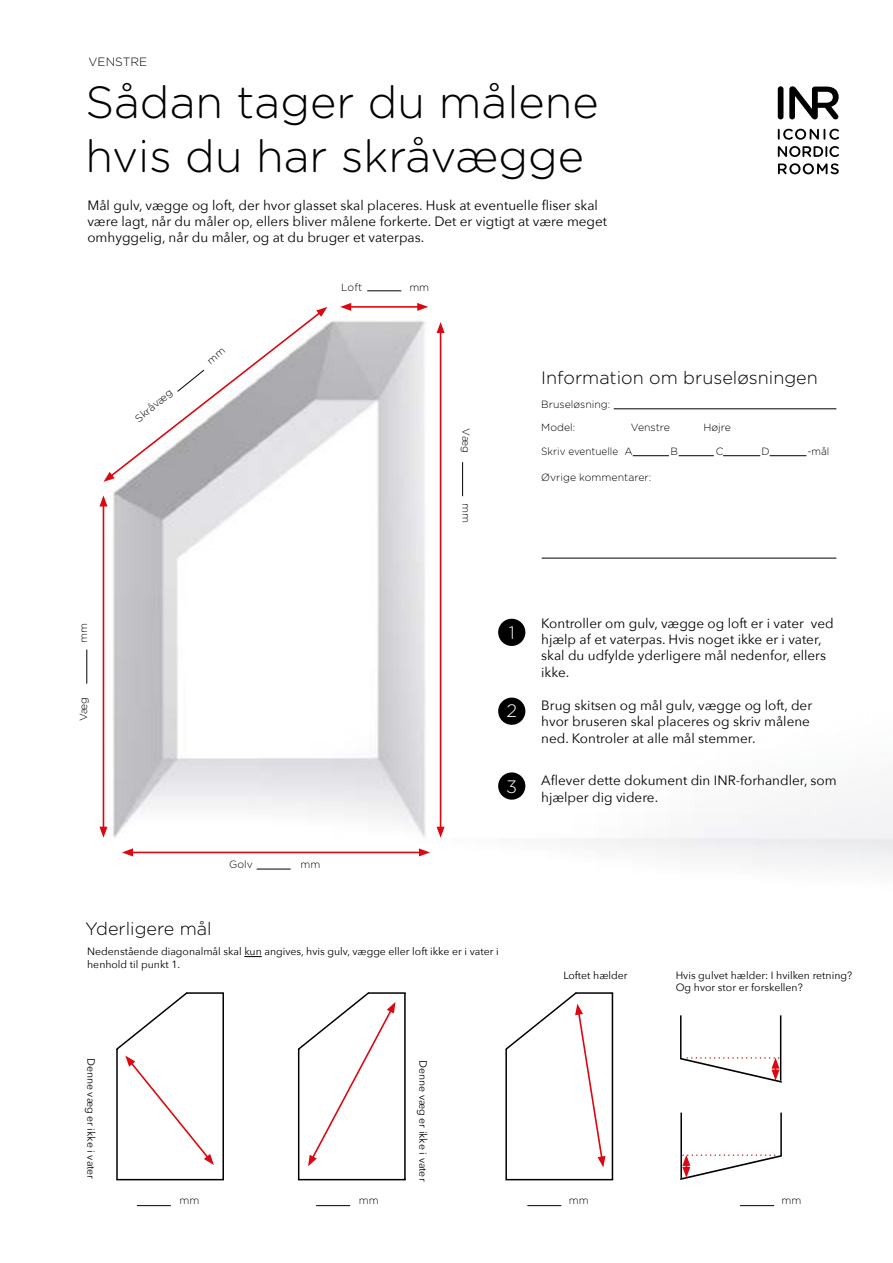
<style>
.page{position:relative;width:893px;height:1263px;background:#fff}
.page>*{position:absolute;margin:0;border:0;box-sizing:border-box;transform-origin:0 0}
.t1{font:300 45px/54px "Gotham Rounded";color:#000}
.t2{font:300 18px "Gotham Rounded";color:#000}
.t3{font:300 18px "Gotham Rounded";color:#fff}
.t4{font:13.5px/16.2px "Avenir Next";color:#000}
.t5{font:300 12px "Gotham Rounded";color:#000}
.t6{font:10.5px/12.6px "Avenir Next";color:#000}
.t7{font:300 10.5px "Gotham Rounded";color:#000}
.t8{font:300 10.5px "Gotham Rounded";color:#000;scale:.95 1}
.t9{font:300 10.5px "Gotham Rounded";color:#000;scale:.96 1}
</style>
<div class="page">
<img style="left:86px;top:86px;width:807px;height:1121px">
<div style="left:498px;top:619px;width:27px;height:27px;background:#000;border-radius:50%"></div>
<div style="left:498px;top:698px;width:27px;height:27px;background:#000;border-radius:50%"></div>
<div style="left:498px;top:772px;width:27px;height:28px;background:#000;border-radius:50%"></div>
<div style="left:778px;top:86px;width:5px;height:33px;background:#000;border-radius:3px"></div>
<svg style="left:789px;top:86px;width:50px;height:33px"></svg>
<svg style="left:778px;top:129px;width:61px;height:11px"></svg>
<svg style="left:778px;top:146px;width:61px;height:11px"></svg>
<svg style="left:778px;top:163px;width:61px;height:11px"></svg>
<svg style="left:244px;top:956px;width:18px;height:1px"></svg>
<hr style="left:349px;top:306px;width:71px;height:2px;background:#db0812">
<svg style="left:340px;top:303px;width:11px;height:8px"></svg>
<svg style="left:417px;top:303px;width:11px;height:8px"></svg>
<hr style="left:440px;top:330px;width:1px;height:499px;background:#db0812">
<svg style="left:437px;top:322px;width:8px;height:11px"></svg>
<svg style="left:437px;top:827px;width:8px;height:11px"></svg>
<hr style="left:130px;top:852px;width:296px;height:1px;background:#db0812">
<svg style="left:122px;top:848px;width:11px;height:8px"></svg>
<svg style="left:419px;top:848px;width:11px;height:8px"></svg>
<hr style="left:103px;top:504px;width:1px;height:325px;background:#db0812">
<svg style="left:99px;top:495px;width:8px;height:11px"></svg>
<svg style="left:99px;top:827px;width:8px;height:11px"></svg>
<hr style="left:462px;top:462px;width:1px;height:34px;background:#000">
<hr style="left:86px;top:650px;width:1px;height:34px;background:#000">
<hr style="left:367px;top:290px;width:34px;height:1px;background:#000">
<svg style="left:115px;top:991px;width:667px;height:190px"></svg>
<svg style="left:678px;top:1056px;width:106px;height:28px"></svg>
<hr style="left:780px;top:1112px;width:2px;height:44px;background:#000">
<hr style="left:680px;top:1112px;width:2px;height:66px;background:#000">
<svg style="left:678px;top:1154px;width:106px;height:27px"></svg>
<hr style="left:257px;top:869px;width:34px;height:1px;background:#000">
<hr style="left:137px;top:1205px;width:34px;height:1px;background:#000">
<hr style="left:316px;top:1205px;width:34px;height:1px;background:#000">
<hr style="left:527px;top:1205px;width:34px;height:1px;background:#000">
<hr style="left:740px;top:1205px;width:34px;height:1px;background:#000">
<hr style="left:614px;top:408px;width:222px;height:1px;background:#000">
<hr style="left:542px;top:558px;width:294px;height:1px;background:#000">
<hr style="left:633px;top:455px;width:36px;height:1px;background:#000">
<hr style="left:679px;top:455px;width:35px;height:1px;background:#000">
<hr style="left:723px;top:455px;width:37px;height:1px;background:#000">
<hr style="left:770px;top:455px;width:36px;height:1px;background:#000">
<svg style="left:103px;top:307px;width:224px;height:175px"></svg>
<p class="t5" style="left:89px;top:53px;width:60px">VENSTRE</p>
<h1 class="t1" style="left:85px;top:73px;width:515px">Sådan tager du målene hvis du har skråvægge</h1>
<p class="t4" style="left:87px;top:197px;width:521px">Mål gulv, vægge og loft, der hvor glasset skal placeres. Husk at eventuelle fliser skal være lagt, når du måler op, ellers bliver målene forkerte. Det er vigtigt at være meget omhyggelig, når du måler, og at du bruger et vaterpas.</p>
<p class="t7" style="left:132px;top:414px;width:47px;rotate:-40deg">Skråvæg</p>
<p class="t7" style="left:341px;top:280px;width:23px">Loft</p>
<p class="t7" style="left:409px;top:280px;width:21px">mm</p>
<p class="t7" style="left:473px;top:428px;width:26px;rotate:90deg">Væg</p>
<p class="t7" style="left:473px;top:503px;width:21px;rotate:90deg">mm</p>
<h2 class="t2" style="left:541px;top:366px;width:278px">Information om bruseløsningen</h2>
<p class="t7" style="left:541px;top:397px;width:71px">Bruseløsning:</p>
<p class="t7" style="left:541px;top:420px;width:36px">Model:</p>
<p class="t7" style="left:631px;top:420px;width:41px">Venstre</p>
<p class="t7" style="left:703px;top:420px;width:29px">Højre</p>
<p class="t8" style="left:541px;top:444px;width:98px">Skriv eventuelle A</p>
<p class="t7" style="left:670px;top:444px;width:9px">B</p>
<p class="t7" style="left:716px;top:444px;width:9px">C</p>
<p class="t7" style="left:761px;top:444px;width:10px">D</p>
<p class="t9" style="left:807px;top:444px;width:24px">-mål</p>
<p class="t7" style="left:541px;top:470px;width:111px">Øvrige kommentarer:</p>
<p class="t7" style="left:76px;top:643px;width:21px;rotate:-90deg">mm</p>
<p class="t7" style="left:76px;top:721px;width:26px;rotate:-90deg">Væg</p>
<h2 class="t3" style="left:509px;top:621px;width:8px">1</h2>
<h2 class="t3" style="left:507px;top:699px;width:12px">2</h2>
<h2 class="t3" style="left:506px;top:774px;width:12px">3</h2>
<p class="t7" style="left:229px;top:857px;width:25px">Golv</p>
<h2 class="t2" style="left:85px;top:916px;width:128px">Yderligere mål</h2>
<p class="t7" style="left:300px;top:857px;width:21px">mm</p>
<p class="t6" style="left:87px;top:945px;width:413px">Nedenstående diagonalmål skal kun angives, hvis gulv, vægge eller loft ikke er i vater i henhold til punkt 1.</p>
<p class="t4" style="left:541px;top:615px;width:294px">Kontroller om gulv, vægge og loft er i vater ved hjælp af et vaterpas. Hvis noget ikke er i vater, skal du udfylde yderligere mål nedenfor, ellers ikke.</p>
<p class="t4" style="left:541px;top:697px;width:272px">Brug skitsen og mål gulv, vægge og loft, der hvor bruseren skal placeres og skriv målene ned. Kontroler at alle mål stemmer.</p>
<p class="t4" style="left:541px;top:772px;width:297px">Aflever dette dokument din INR-forhandler, som hjælper dig videre.</p>
<p class="t6" style="left:563px;top:968px;width:66px">Loftet hælder</p>
<p class="t6" style="left:676px;top:968px;width:178px">Hvis gulvet hælder: I hvilken retning?<br>Og hvor stor er forskellen?</p>
<p class="t6" style="left:98px;top:1058px;width:123px;rotate:90deg">Denne væg er ikke i vater</p>
<p class="t6" style="left:430px;top:1060px;width:123px;rotate:90deg">Denne væg er ikke i vater</p>
<p class="t7" style="left:179px;top:1193px;width:21px">mm</p>
<p class="t7" style="left:359px;top:1193px;width:21px">mm</p>
<p class="t7" style="left:569px;top:1193px;width:21px">mm</p>
<p class="t7" style="left:781px;top:1193px;width:21px">mm</p>
</div>
